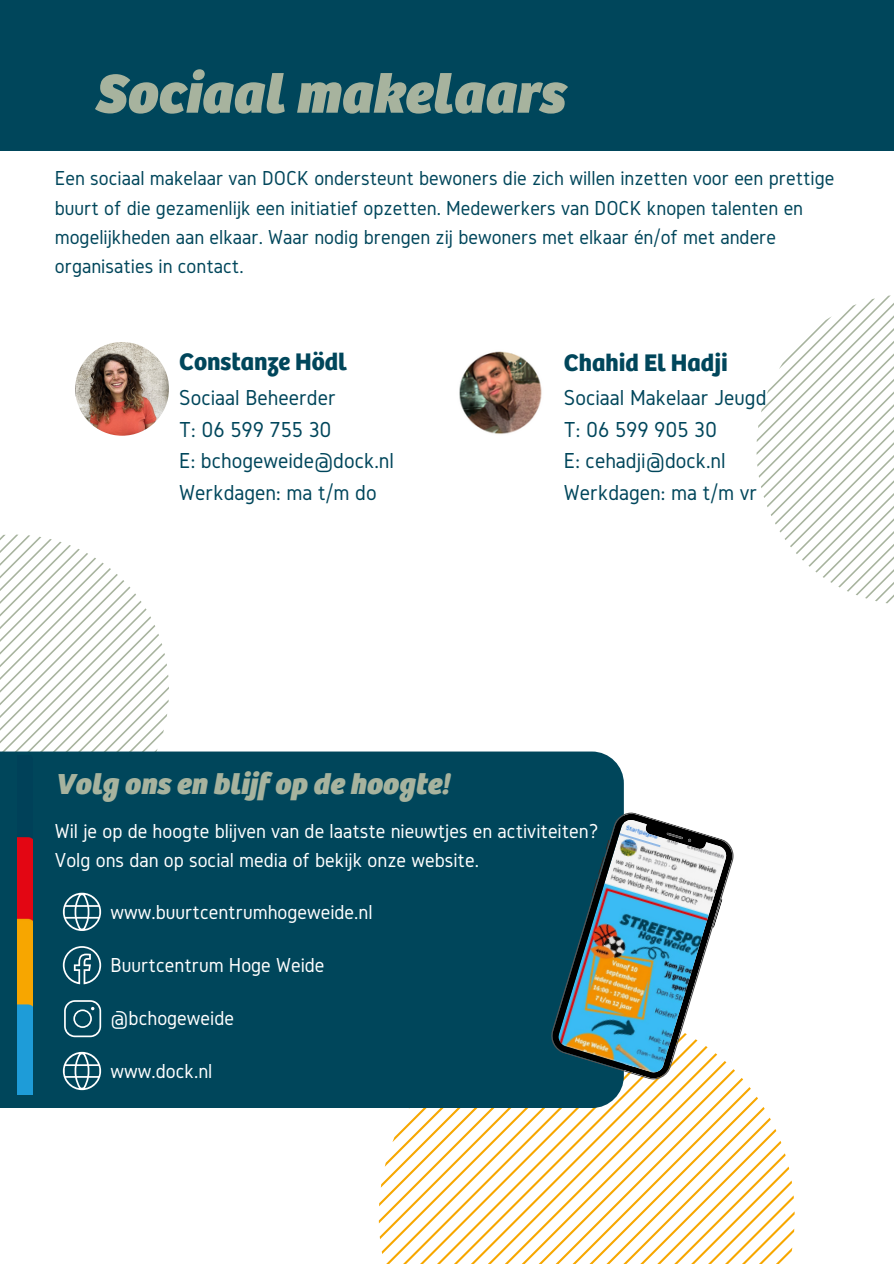
<style>
.page{position:relative;width:894px;height:1264px;background:#fff}
.page>*{position:absolute;margin:0;border:0;box-sizing:border-box;transform-origin:0 0}
.t1{font:italic 800 57px "Bree";color:#a7b39e}
.t2{font:italic 800 30px "Bree";color:#a7b39e}
.t3{font:700 24.9px "Bree";color:#00465b}
.t4{font:22.5px/31.5px "Gidole";color:#00465b}
.t5{font:21px/29.2px "Gidole";color:#00465b}
.t6{font:21px/29.2px "Gidole";color:#fff}
</style>
<div class="page">
<img style="left:75px;top:342px;width:94px;height:94px">
<img style="left:459px;top:351px;width:83px;height:83px">
<svg style="left:0;top:534px;width:169px;height:217px"></svg>
<svg style="left:379px;top:1069px;width:415px;height:194px"></svg>
<div style="left:0;top:751px;width:623px;height:357px;background:#00465b"></div>
<img style="left:18px;top:837px;width:15px;height:257px">
<svg style="left:63px;top:892px;width:38px;height:39px"></svg>
<svg style="left:63px;top:946px;width:38px;height:38px"></svg>
<img style="left:551px;top:811px;width:183px;height:270px">
<svg style="left:64px;top:1000px;width:37px;height:37px"></svg>
<div style="left:0;top:0;width:893px;height:150px;background:#00465b"></div>
<svg style="left:63px;top:1051px;width:38px;height:39px"></svg>
<svg style="left:756px;top:295px;width:137px;height:308px"></svg>
<h1 class="t1" style="left:94px;top:65px;width:471px">Sociaal makelaars</h1>
<p class="t5" style="left:55px;top:163px;width:781px">Een sociaal makelaar van DOCK ondersteunt bewoners die zich willen inzetten voor een prettige buurt of die gezamenlijk een initiatief opzetten. Medewerkers van DOCK knopen talenten en mogelijkheden aan elkaar. Waar nodig brengen zij bewoners met elkaar én/of met andere organisaties in contact.</p>
<p class="t3" style="left:179px;top:349px;width:169px">Constanze Hödl</p>
<p class="t4" style="left:179px;top:381px;width:216px">Sociaal Beheerder<br>T: 06 599 755 30<br>E: bchogeweide@dock.nl<br>Werkdagen: ma t/m do</p>
<h2 class="t2" style="left:55px;top:768px;width:395px">Volg ons en blijf op de hoogte!</h2>
<p class="t3" style="left:564px;top:349px;width:165px">Chahid El Hadji</p>
<p class="t4" style="left:564px;top:382px;width:204px">Sociaal Makelaar Jeugd<br>T: 06 599 905 30<br>E: cehadji@dock.nl<br>Werkdagen: ma t/m vr</p>
<p class="t6" style="left:55px;top:816px;width:545px">Wil je op de hoogte blijven van de laatste nieuwtjes en activiteiten?<br>Volg ons dan op social media of bekijk onze website.</p>
<p class="t6" style="left:111px;top:896px;width:263px">www.buurtcentrumhogeweide.nl</p>
<p class="t6" style="left:111px;top:950px;width:215px">Buurtcentrum Hoge Weide</p>
<p class="t6" style="left:111px;top:1003px;width:125px">@bchogeweide</p>
<p class="t6" style="left:111px;top:1055px;width:103px">www.dock.nl</p>
</div>
